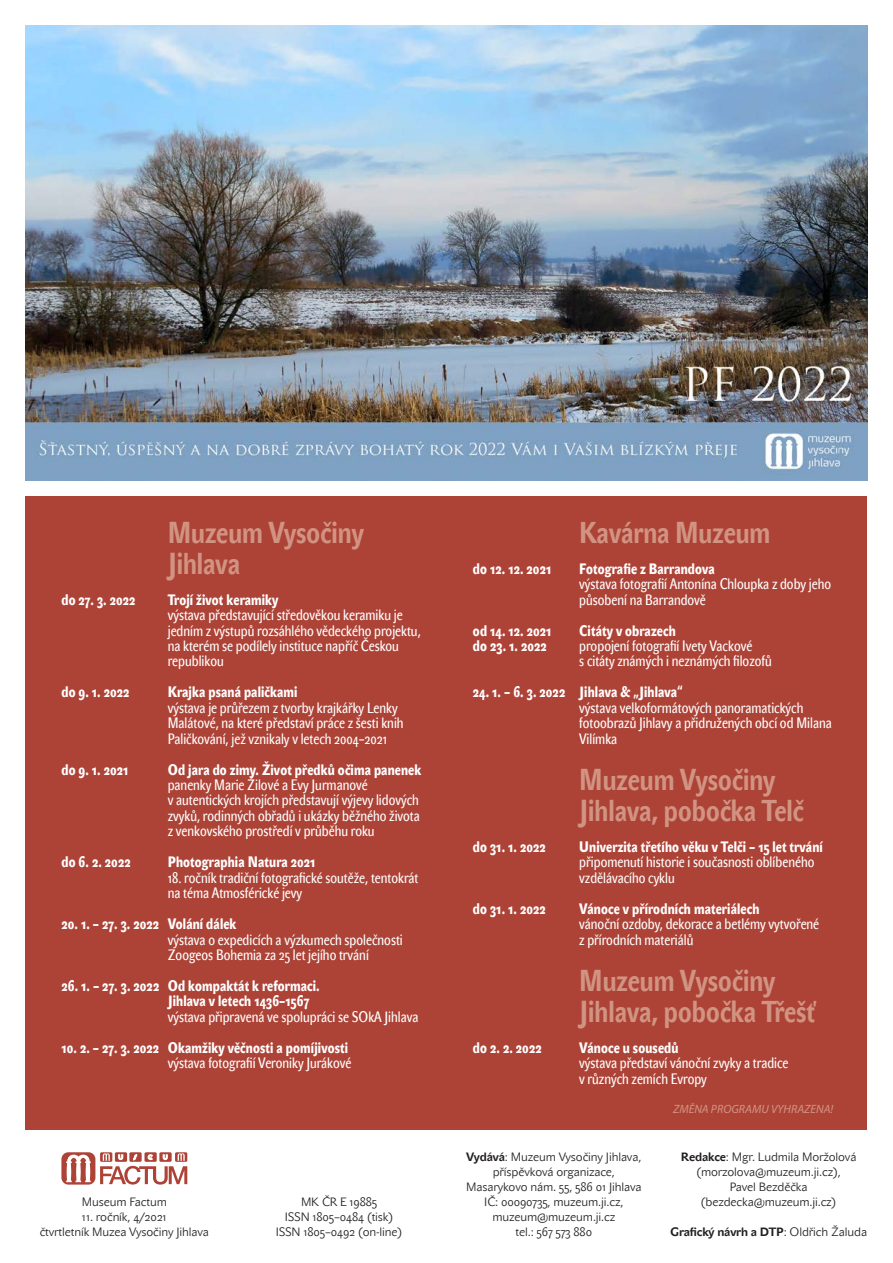
<style>
.page{position:relative;width:893px;height:1263px;background:#fff}
.page>*{position:absolute;margin:0;border:0;box-sizing:border-box;transform-origin:0 0}
.Akce_-_H1{font:700 30px/30.9px "John Sans Cond Text CE";color:#d19483}
.Akce_-_text{font:15px/15.5px "John Sans Cond Text CE";color:#fff}
.Akce_-_H2{font:15px/15.5px "John Sans Cond Heavy CE";letter-spacing:.01em;color:#fff}
.Akce_-_H2-2{font:15px/15.5px "John Sans Cond Text CE";color:#fff}
.blok{font:12px/15px "John Sans Lite CE";letter-spacing:-.01em;color:#231f20;text-align:center}
.blok-2{font:700 12px "John Sans Text CE";letter-spacing:-.01em;color:#231f20}
.popiska{font:italic 12px "Myriad Pro";color:#d19483}
.s1{font-family:"John Sans Text CE";font-weight:700}
.s2{font-family:"John Sans Lite CE";font-weight:400}
</style>
<div class="page">
<div style="left:26px;top:496px;width:841px;height:634px;background:#ad4337"></div>
<svg style="left:61px;top:1152px;width:126px;height:32px"></svg>
<img style="left:26px;top:26px;width:841px;height:455px">
<p class="Akce_-_H1" style="left:168px;top:517px;width:197px">Muzeum Vysočiny<br>Jihlava</p>
<p class="Akce_-_H2" style="left:61px;top:592px;width:76px">do 27. 3. 2022</p>
<p class="Akce_-_H2" style="left:168px;top:592px;width:112px">Trojí život keramiky</p>
<p class="Akce_-_text" style="left:168px;top:607px;width:255px">výstava představující středověkou keramiku je jedním z výstupů rozsáhlého vědeckého projektu, na kterém se podílely instituce napříč Českou republikou</p>
<p class="Akce_-_H2" style="left:61px;top:685px;width:69px">do 9. 1. 2022</p>
<p class="Akce_-_H2" style="left:168px;top:685px;width:131px">Krajka psaná paličkami</p>
<p class="Akce_-_text" style="left:168px;top:700px;width:237px">výstava je průřezem z tvorby krajkářky Lenky<br>Malátové, na které představí práce z šesti knih<br>Paličkování, jež vznikaly v letech 2004–2021</p>
<p class="Akce_-_H2" style="left:61px;top:762px;width:68px">do 9. 1. 2021</p>
<p class="Akce_-_H2" style="left:168px;top:762px;width:255px">Od jara do zimy. Život předků očima panenek</p>
<p class="Akce_-_text" style="left:168px;top:777px;width:254px">panenky Marie Žilové a Evy Jurmanové<br>v autentických krojích představují výjevy lidových zvyků, rodinných obřadů i ukázky běžného života z venkovského prostředí v průběhu roku</p>
<p class="Akce_-_H2" style="left:61px;top:855px;width:71px">do 6. 2. 2022</p>
<p class="Akce_-_H2" style="left:168px;top:855px;width:149px">Photographia Natura 2021</p>
<p class="Akce_-_text" style="left:168px;top:870px;width:252px">18. ročník tradiční fotografické soutěže, tentokrát na téma Atmosférické jevy</p>
<p class="Akce_-_H2" style="left:61px;top:916px;width:177px">20. 1. – 27. 3. 2022 Volání dálek</p>
<p class="Akce_-_text" style="left:168px;top:932px;width:237px">výstava o expedicích a výzkumech společnosti<br>Zoogeos Bohemia za 25 let jejího trvání</p>
<p class="Akce_-_H2" style="left:168px;top:978px;width:153px;text-indent:-106px">26. 1. – 27. 3. 2022 Od kompaktát k reformaci.<br>Jihlava v letech 1436–1567</p>
<p class="Akce_-_text" style="left:168px;top:1009px;width:252px">výstava připravená ve spolupráci se SOkA Jihlava</p>
<p class="Akce_-_H2" style="left:61px;top:1040px;width:288px">10. 2. – 27. 3. 2022 Okamžiky věčnosti a pomíjivosti</p>
<p class="Akce_-_text" style="left:168px;top:1055px;width:185px">výstava fotografií Veroniky Jurákové</p>
<p class="blok" style="left:82px;top:1194px;width:86px">Museum Factum</p>
<p class="blok" style="left:82px;top:1209px;width:86px">11. ročník, 4/2021</p>
<p class="blok" style="left:40px;top:1224px;width:171px">čtvrtletník Muzea Vysočiny Jihlava</p>
<p class="blok" style="left:301px;top:1194px;width:78px">MK ČR E 19885</p>
<p class="blok" style="left:285px;top:1209px;width:110px">ISSN 1805–0484 (tisk)</p>
<p class="blok" style="left:276px;top:1224px;width:128px">ISSN 1805–0492 (on-line)</p>
<p class="Akce_-_H1" style="left:579px;top:517px;width:193px">Kavárna Muzeum</p>
<p class="Akce_-_H2" style="left:473px;top:561px;width:80px">do 12. 12. 2021</p>
<p class="Akce_-_H2" style="left:579px;top:561px;width:137px">Fotografie z Barrandova</p>
<p class="Akce_-_text" style="left:579px;top:576px;width:253px">výstava fotografií Antonína Chloupka z doby jeho působení na Barrandově</p>
<p class="Akce_-_H2" style="left:473px;top:623px;width:80px">od 14. 12. 2021</p>
<p class="Akce_-_H2" style="left:579px;top:623px;width:98px">Citáty v obrazech</p>
<p class="Akce_-_H2" style="left:473px;top:638px;width:75px">do 23. 1. 2022</p>
<p class="Akce_-_H2-2" style="left:579px;top:638px;width:194px">propojení fotografií Ivety Vackové<br>s citáty známých i neznámých filozofů</p>
<p class="Akce_-_H2" style="left:473px;top:685px;width:211px">24. 1. – 6. 3. 2022 Jihlava &amp; „Jihlava“</p>
<p class="Akce_-_text" style="left:579px;top:700px;width:254px">výstava velkoformátových panoramatických fotoobrazů Jihlavy a přidružených obcí od Milana<br>Vilímka</p>
<p class="Akce_-_H1" style="left:579px;top:764px;width:226px">Muzeum Vysočiny<br>Jihlava, pobočka Telč</p>
<p class="Akce_-_H2" style="left:473px;top:839px;width:74px">do 31. 1. 2022</p>
<p class="Akce_-_H2" style="left:579px;top:839px;width:245px">Univerzita třetího věku v Telči – 15 let trvání</p>
<p class="Akce_-_text" style="left:579px;top:854px;width:237px">připomenutí historie i současnosti oblíbeného vzdělávacího cyklu</p>
<p class="Akce_-_H2" style="left:473px;top:901px;width:74px">do 31. 1. 2022</p>
<p class="Akce_-_H2" style="left:579px;top:901px;width:182px">Vánoce v přírodních materiálech</p>
<p class="Akce_-_text" style="left:579px;top:916px;width:241px">vánoční ozdoby, dekorace a betlémy vytvořené z přírodních materiálů</p>
<p class="Akce_-_H1" style="left:579px;top:965px;width:237px">Muzeum Vysočiny<br>Jihlava, pobočka Třešť</p>
<p class="Akce_-_H2" style="left:473px;top:1040px;width:70px">do 2. 2. 2022</p>
<p class="Akce_-_H2" style="left:579px;top:1040px;width:101px">Vánoce u sousedů</p>
<p class="Akce_-_text" style="left:579px;top:1055px;width:211px">výstava představí vánoční zvyky a tradice v různých zemích Evropy</p>
<p class="popiska" style="left:673px;top:1102px;width:162px">ZMĚNA PROGRAMU VYHRAZENA!</p>
<p class="blok" style="left:466px;top:1149px;width:177px"><span class="s1">Vydává</span>: Muzeum Vysočiny Jihlava,</p>
<p class="blok" style="left:466px;top:1164px;width:177px">příspěvková organizace,<br>Masarykovo nám. 55, 586 01 Jihlava</p>
<p class="blok" style="left:484px;top:1194px;width:141px">IČ: 00090735, muzeum.ji.cz, muzeum@muzeum.ji.cz</p>
<p class="blok" style="left:516px;top:1224px;width:78px">tel.: 567 573 880</p>
<p class="blok" style="left:681px;top:1149px;width:177px"><span class="s1">Redakce</span>: Mgr. Ludmila Moržolová</p>
<p class="blok" style="left:696px;top:1164px;width:146px">(morzolova@muzeum.ji.cz),<br>Pavel Bezděčka</p>
<p class="blok" style="left:701px;top:1194px;width:138px">(bezdecka@muzeum.ji.cz)</p>
<p class="blok-2" style="left:670px;top:1225px;width:199px">Grafický návrh a DTP<span class="s2">: Oldřich Žaluda</span></p>
</div>
